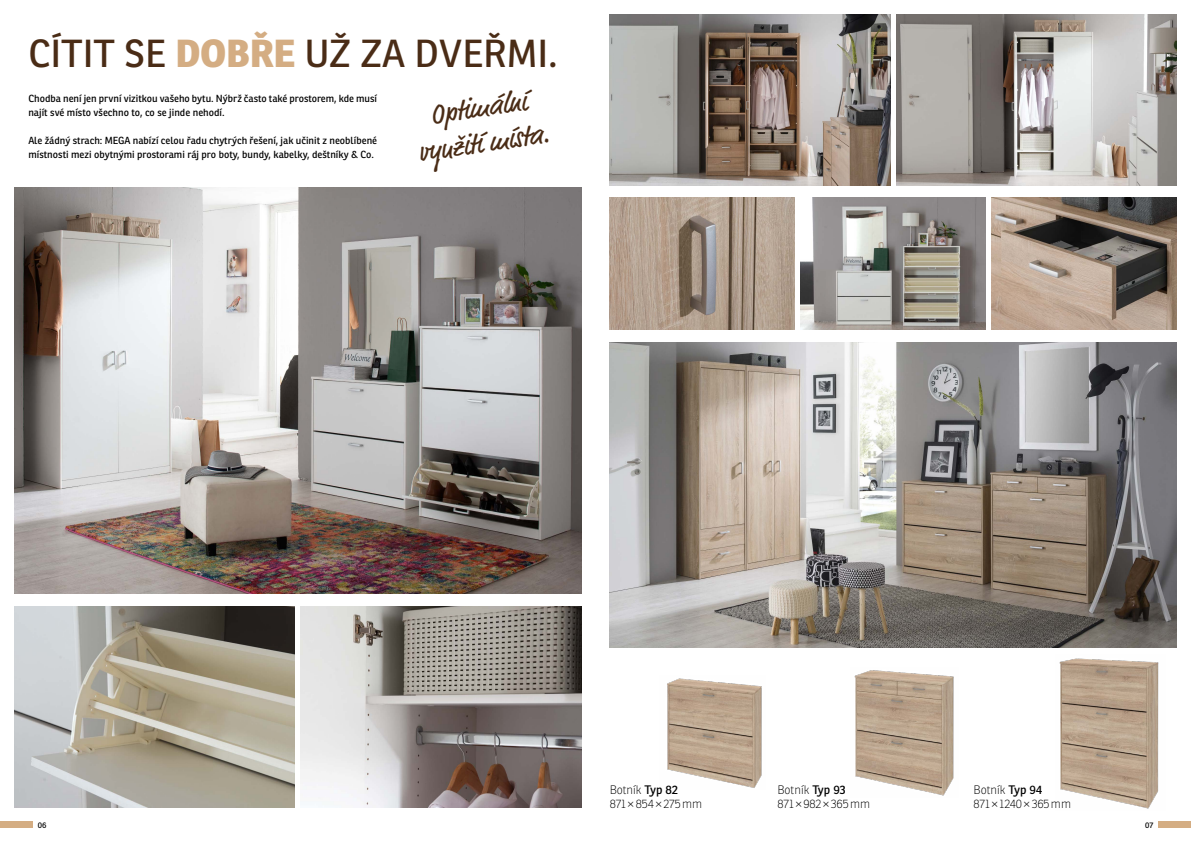
<style>
.page{position:relative;width:1191px;height:842px;background:#fff}
.page>*{position:absolute;margin:0;border:0;box-sizing:border-box;transform-origin:0 0}
.t1{font:38px "Ronnia Basic Rg";color:#4a2c16}
.t2{font:29px/34.8px "Market Pro";color:#4a2c16;text-align:center}
.t3{font:100 12px "Ronnia Basic";color:#000}
.t4{font:10px/14px "Ronnia Basic Rg";color:#000}
.t5{font:8px "Ronnia Basic Rg";color:#000}
.s1{font-family:"Ronnia Basic";font-weight:800;color:#d4ad83}
.s2{font-family:"Ronnia Basic Rg";font-weight:400}
</style>
<div class="page">
<div style="left:1159px;top:822px;width:32px;height:6px;background:#d4ad83"></div>
<div style="left:0;top:822px;width:32px;height:6px;background:#d4ad83"></div>
<img style="left:14px;top:187px;width:567px;height:407px">
<img style="left:14px;top:607px;width:281px;height:201px">
<img style="left:300px;top:607px;width:281px;height:201px">
<img style="left:896px;top:14px;width:280px;height:171px">
<img style="left:609px;top:343px;width:567px;height:304px">
<img style="left:800px;top:198px;width:186px;height:132px">
<img style="left:991px;top:198px;width:185px;height:132px">
<img style="left:609px;top:198px;width:186px;height:132px">
<img style="left:854px;top:670px;width:100px;height:126px">
<img style="left:1059px;top:658px;width:100px;height:151px">
<img style="left:667px;top:678px;width:95px;height:110px">
<img style="left:609px;top:14px;width:281px;height:171px">
<h1 class="t1" style="left:28px;top:29px;width:531px">CÍTIT SE <span class="s1">DOBŘE</span> UŽ ZA DVEŘMI.</h1>
<h2 class="t2" style="left:410px;top:102px;width:134px;rotate:-9deg">Optimální využití místa.</h2>
<p class="t4" style="left:28px;top:92px;width:350px">Chodba není jen první vizitkou vašeho bytu. Nýbrž často také prostorem, kde musí najít své místo všechno to, co se jinde nehodí.</p>
<p class="t4" style="left:28px;top:134px;width:350px">Ale žádný strach: MEGA nabízí celou řadu chytrých řešení, jak učinit z neoblíbené místnosti mezi obytnými prostorami ráj pro boty, bundy, kabelky, deštníky &amp; Co.</p>
<p class="t3" style="left:609px;top:782px;width:70px">Botník <span class="s2">Typ 82</span></p>
<p class="t3" style="left:609px;top:797px;width:94px">871×854×275mm</p>
<p class="t3" style="left:777px;top:782px;width:70px">Botník <span class="s2">Typ 93</span></p>
<p class="t3" style="left:777px;top:797px;width:94px">871×982×365mm</p>
<p class="t3" style="left:973px;top:782px;width:70px">Botník <span class="s2">Typ 94</span></p>
<p class="t3" style="left:973px;top:797px;width:99px">871×1240×365mm</p>
<p class="t5" style="left:38px;top:820px;width:10px">06</p>
<p class="t5" style="left:1145px;top:820px;width:10px">07</p>
</div>
